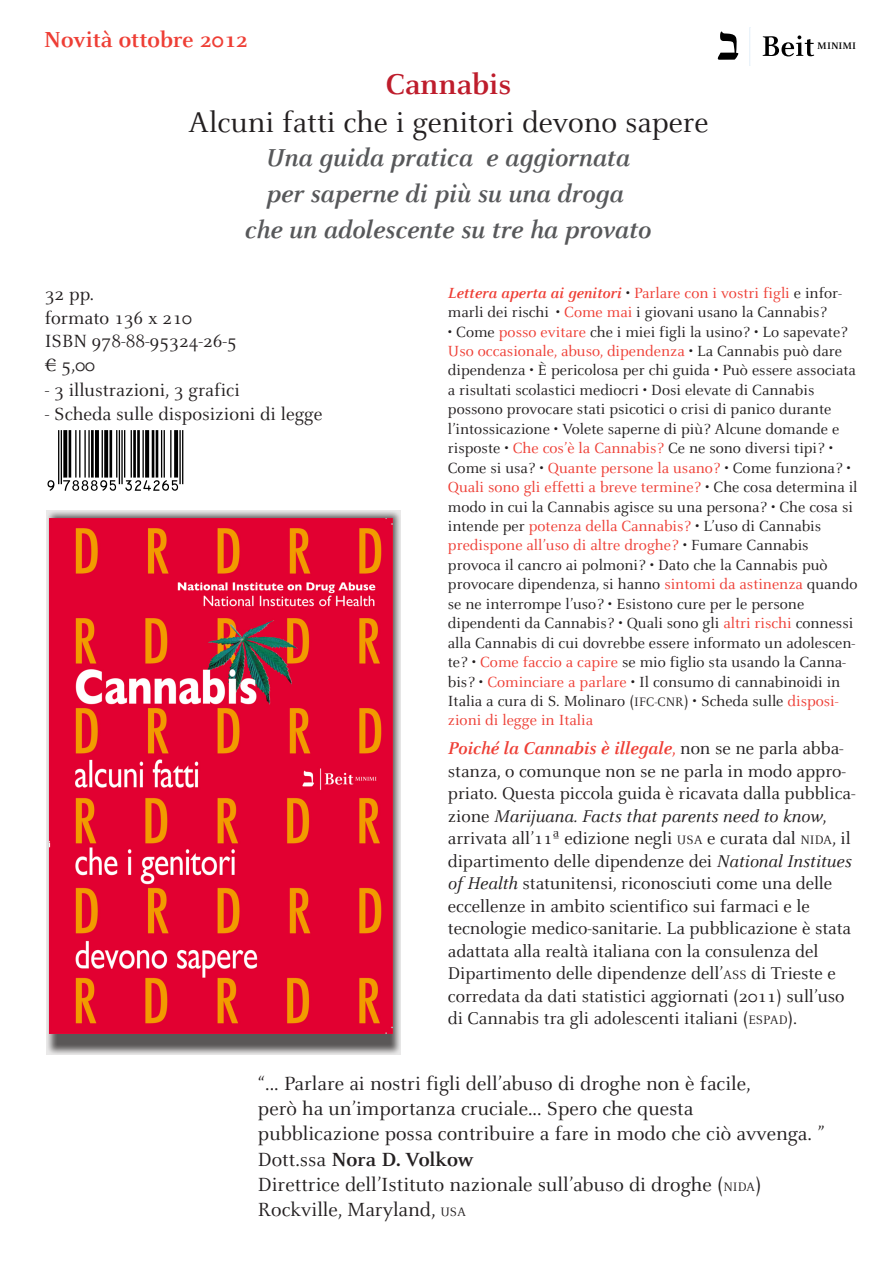
<style>
.page{position:relative;width:893px;height:1263px;background:#fff}
.page>*{position:absolute;margin:0;border:0;box-sizing:border-box;transform-origin:0 0}
.t1{font:31.5px "Celeste";color:#231f20}
.t2{font:700 31.5px "Celeste";color:#be1d2c}
.t3{font:italic 700 27px/36px "Celeste";letter-spacing:-.005em;color:#57585a;text-align:center}
.t4{font:700 24px "Celeste";color:#ee3e35}
.t5{font:21px/25.2px "Celeste";color:#231f20}
.t6{font:19.5px/23.4px "Celeste";color:#231f20}
.t7{font:18.75px/22.5px "Celeste";color:#231f20}
.t8{font:16.2px/19.5px "Celeste";color:#231f20}
.t9{font:700 10.5px "Celeste";color:#000}
.s1{font-weight:700;font-style:italic;color:#ee3e35}
.s2{color:#ee3e35}
.s3{font-size:13.5px}
.s4{font-style:italic}
.s5{font-weight:700}
</style>
<div class="page">
<svg style="left:47px;top:510px;width:354px;height:545px;background:#a09a9b"></svg>
<img style="left:49px;top:518px;width:344px;height:515px">
<svg style="left:718px;top:31px;width:20px;height:29px"></svg>
<svg style="left:763px;top:35px;width:51px;height:21px"></svg>
<h3 class="t4" style="left:44px;top:25px;width:205px">Novità ottobre 2012</h3>
<h1 class="t2" style="left:386px;top:66px;width:127px">Cannabis</h1>
<h1 class="t1" style="left:188px;top:103px;width:522px">Alcuni fatti che i genitori devono sapere</h1>
<h2 class="t3" style="left:244px;top:139px;width:408px">Una guida pratica e aggiornata per saperne di più su una droga<br>che un adolescente su tre ha provato</h2>
<p class="t9" style="left:817px;top:40px;width:40px">MINIMI</p>
<p class="t6" style="left:45px;top:282px;width:194px">32 pp.<br>formato 136 x 210<br>ISBN 978-88-95324-26-5 € 5,00</p>
<p class="t6" style="left:45px;top:378px;width:196px">- 3 illustrazioni, 3 grafici</p>
<p class="t6" style="left:45px;top:402px;width:279px">- Scheda sulle disposizioni di legge</p>
<p class="t8" style="left:448px;top:283px;width:396px"><span class="s1">Lettera aperta ai genitori</span> • <span class="s2">Parlare con i vostri figli</span> e infor&shy;marli dei rischi • <span class="s2">Come mai</span> i giovani usano la Cannabis?</p>
<p class="t8" style="left:448px;top:322px;width:411px">• Come <span class="s2">posso evitare</span> che i miei figli la usino? • Lo sapevate?<br><span class="s2">Uso occasionale, abuso, dipendenza</span> • La Cannabis può dare dipendenza • È pericolosa per chi guida • Può essere associata a risultati scolastici mediocri • Dosi elevate di Cannabis possono provocare stati psicotici o crisi di panico durante l’intossicazione • Volete saperne di più? Alcune domande e risposte • <span class="s2">Che cos’è la Cannabis?</span> Ce ne sono diversi tipi? • Come si usa? • <span class="s2">Quante persone la usano?</span> • Come funziona? • <span class="s2">Quali sono gli effetti a breve termine?</span> • Che cosa determina il modo in cui la Cannabis agisce su una persona? • Che cosa si intende per <span class="s2">potenza della Cannabis?</span> • L’uso di Cannabis <span class="s2">predispone all’uso di altre droghe?</span> • Fumare Cannabis provoca il cancro ai polmoni? • Dato che la Cannabis può provocare dipendenza, si hanno <span class="s2">sintomi da astinenza</span> quando se ne interrompe l’uso? • Esistono cure per le persone dipendenti da Cannabis? • Quali sono gli <span class="s2">altri rischi</span> connessi alla Cannabis di cui dovrebbe essere informato un adolescen&shy;te? • <span class="s2">Come faccio a capire</span> se mio figlio sta usando la Canna&shy;bis? • <span class="s2">Cominciare a parlare</span> • Il consumo di cannabinoidi in Italia a cura di S. Molinaro (<span class="s3">IFC-CNR</span>) • Scheda sulle <span class="s2">disposi&shy;zioni di legge in Italia</span></p>
<p class="t7" style="left:448px;top:737px;width:409px"><span class="s1">Poiché la Cannabis è illegale</span><span class="s2">,</span> non se ne parla abba&shy;stanza, o comunque non se ne parla in modo appro&shy;priato. Questa piccola guida è ricavata dalla pubblica&shy;zione <span class="s4">Marijuana. Facts that parents need to know</span>, arrivata all’11ª edizione negli <span class="s3">USA</span> e curata dal <span class="s3">NIDA</span>, il dipartimento delle dipendenze dei <span class="s4">National Institues of Health</span> statunitensi, riconosciuti come una delle eccellenze in ambito scientifico sui farmaci e le tecnologie medico-sanitarie. La pubblicazione è stata adattata alla realtà italiana con la consulenza del Dipartimento delle dipendenze dell’<span class="s3">ASS</span> di Trieste e corredata da dati statistici aggiornati (2011) sull’uso di Cannabis tra gli adolescenti italiani (<span class="s3">ESPAD</span>).</p>
<p class="t5" style="left:258px;top:1070px;width:568px">“... Parlare ai nostri figli dell’abuso di droghe non è facile,<br>però ha un’importanza cruciale... Spero che questa<br>pubblicazione possa contribuire a fare in modo che ciò avvenga. ” Dott.ssa <span class="s5">Nora D. Volkow<br></span>Direttrice dell’Istituto nazionale sull’abuso di droghe (<span class="s3">NIDA</span>)<br>Rockville, Maryland, <span class="s3">USA</span></p>
</div>
